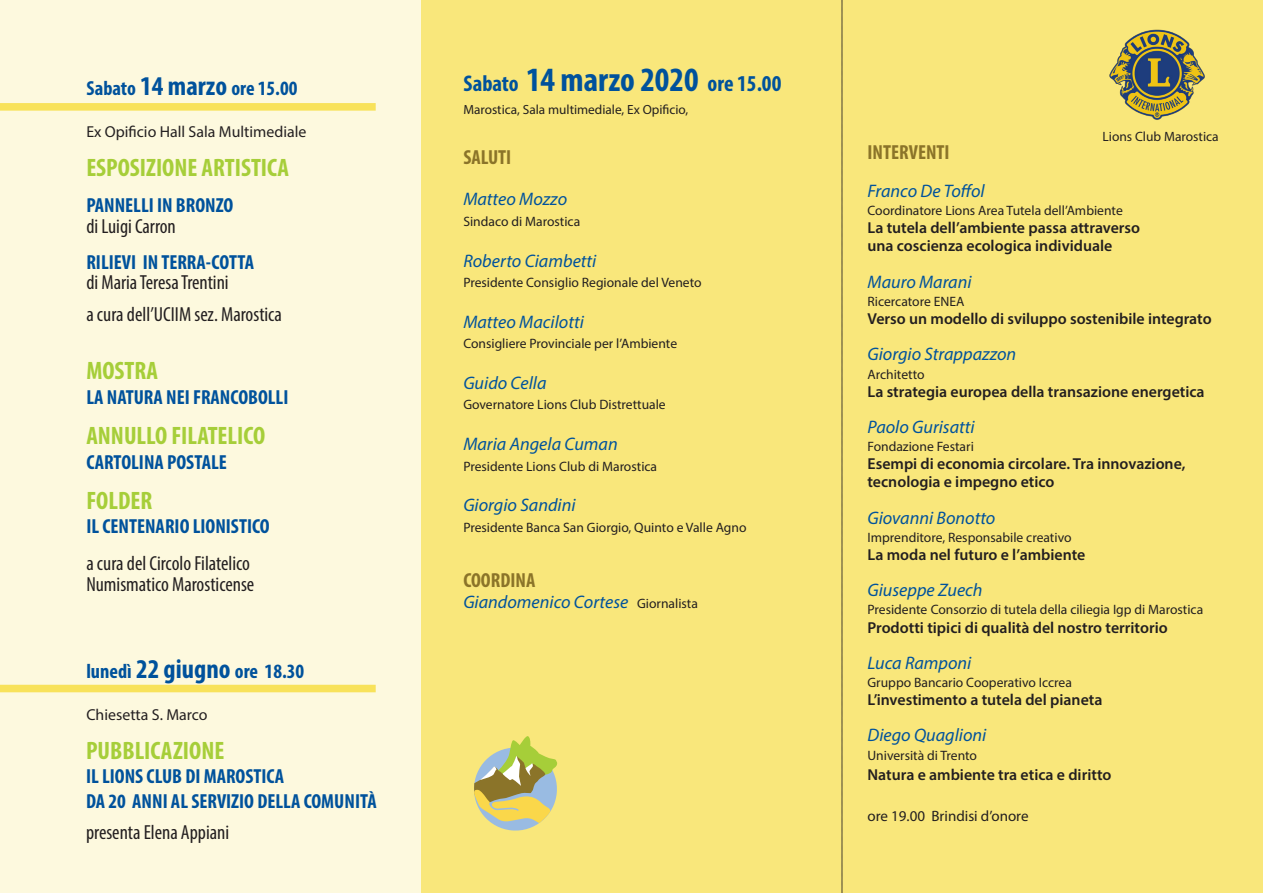
<style>
.page{position:relative;width:1263px;height:893px;background:#fff}
.page>*{position:absolute;margin:0;border:0;box-sizing:border-box;transform-origin:0 0}
.t1{font:700 condensed 25.35px "Myriad Pro";color:#a6ce39}
.t2{font:700 condensed 22.8px "Myriad Pro";color:#00529c}
.t3{font:700 condensed 20.4px "Myriad Pro";color:#00529c}
.t4{font:condensed 20.4px/21px "Myriad Pro";color:#231f20}
.t5{font:700 condensed 20.4px "Myriad Pro";color:#8b7429}
.t6{font:italic 18.15px "Myriad Pro";color:#00529c}
.t7{font:600 15.9px/18.1px "Myriad Pro";color:#231f20}
.t8{font:15.9px "Myriad Pro";color:#231f20}
.t9{font:15px "Myriad Pro";color:#231f20}
.t10{font:13.65px "Myriad Pro";color:#231f20}
.t11{font:13.5px "Myriad Pro";color:#231f20}
.t12{font:13.35px "Myriad Pro";color:#231f20}
.s1{font-size:27.15px}
.s2{font-size:34.2px}
.s3{font-style:normal;font-size:13.65px;color:#231f20}
</style>
<div class="page">
<div style="left:421px;top:0;width:842px;height:893px;background:#f9e77b"></div>
<div style="left:0;top:0;width:421px;height:893px;background:#fdf9de"></div>
<div style="left:0;top:685px;width:376px;height:7px;background:#f8e25a"></div>
<div style="left:0;top:103px;width:376px;height:8px;background:#f8e25a"></div>
<img style="left:1109px;top:29px;width:96px;height:91px">
<svg style="left:474px;top:736px;width:84px;height:95px"></svg>
<svg style="left:842px;top:0;width:1px;height:893px"></svg>
<p class="t3" style="left:86px;top:75px;width:213px">Sabato <span class="s1">14 marzo</span> ore 15.00</p>
<p class="t2" style="left:463px;top:70px;width:320px">Sabato <span class="s2">14 marzo 2020</span> ore 15.00</p>
<p class="t12" style="left:463px;top:102px;width:226px">Marostica, Sala multimediale, Ex Opificio,</p>
<p class="t5" style="left:463px;top:145px;width:50px">SALUTI</p>
<p class="t6" style="left:463px;top:188px;width:105px">Matteo Mozzo</p>
<p class="t10" style="left:463px;top:213px;width:118px">Sindaco di Marostica</p>
<p class="t6" style="left:463px;top:249px;width:135px">Roberto Ciambetti</p>
<p class="t10" style="left:463px;top:274px;width:240px">Presidente Consiglio Regionale del Veneto</p>
<p class="t6" style="left:463px;top:310px;width:122px">Matteo Macilotti</p>
<p class="t10" style="left:463px;top:335px;width:215px">Consigliere Provinciale per l’Ambiente</p>
<p class="t6" style="left:463px;top:372px;width:85px">Guido Cella</p>
<p class="t10" style="left:463px;top:396px;width:204px">Governatore Lions Club Distrettuale</p>
<p class="t6" style="left:463px;top:433px;width:156px">Maria Angela Cuman</p>
<p class="t10" style="left:463px;top:458px;width:195px">Presidente Lions Club di Marostica</p>
<p class="t6" style="left:463px;top:494px;width:114px">Giorgio Sandini</p>
<p class="t10" style="left:463px;top:519px;width:285px">Presidente Banca San Giorgio, Quinto e Valle Agno</p>
<p class="t5" style="left:463px;top:568px;width:74px">COORDINA</p>
<p class="t6" style="left:463px;top:590px;width:236px">Giandomenico Cortese <span class="s3">Giornalista</span></p>
<p class="t8" style="left:86px;top:122px;width:222px">Ex Opificio Hall Sala Multimediale</p>
<p class="t1" style="left:86px;top:152px;width:204px">ESPOSIZIONE ARTISTICA</p>
<p class="t3" style="left:86px;top:193px;width:149px">PANNELLI IN BRONZO</p>
<p class="t4" style="left:86px;top:215px;width:91px">di Luigi Carron</p>
<p class="t3" style="left:86px;top:249px;width:169px">RILIEVI IN TERRA-COTTA</p>
<p class="t4" style="left:86px;top:272px;width:144px">di Maria Teresa Trentini</p>
<p class="t4" style="left:86px;top:304px;width:197px">a cura dell’UCIIM sez. Marostica</p>
<p class="t1" style="left:86px;top:355px;width:73px">MOSTRA</p>
<p class="t3" style="left:86px;top:384px;width:204px">LA NATURA NEI FRANCOBOLLI</p>
<p class="t1" style="left:86px;top:420px;width:180px">ANNULLO FILATELICO</p>
<p class="t3" style="left:86px;top:449px;width:142px">CARTOLINA POSTALE</p>
<p class="t1" style="left:86px;top:485px;width:67px">FOLDER</p>
<p class="t3" style="left:86px;top:514px;width:185px">IL CENTENARIO LIONISTICO</p>
<p class="t4" style="left:86px;top:553px;width:169px">a cura del Circolo Filatelico<br>Numismatico Marosticense</p>
<p class="t3" style="left:86px;top:658px;width:219px">lunedì <span class="s1">22 giugno</span> ore 18.30</p>
<p class="t8" style="left:86px;top:704px;width:123px">Chiesetta S. Marco</p>
<p class="t1" style="left:86px;top:734px;width:140px">PUBBLICAZIONE</p>
<p class="t3" style="left:86px;top:763px;width:200px">IL LIONS CLUB DI MAROSTICA</p>
<p class="t3" style="left:86px;top:788px;width:292px">DA 20 ANNI AL SERVIZIO DELLA COMUNITÀ</p>
<p class="t4" style="left:86px;top:822px;width:145px">presenta Elena Appiani</p>
<p class="t11" style="left:1102px;top:128px;width:118px">Lions Club Marostica</p>
<p class="t5" style="left:867px;top:139px;width:84px">INTERVENTI</p>
<p class="t6" style="left:867px;top:180px;width:119px">Franco De Toffol</p>
<p class="t10" style="left:867px;top:202px;width:257px">Coordinatore Lions Area Tutela dell’Ambiente</p>
<p class="t7" style="left:867px;top:219px;width:274px">La tutela dell’ambiente passa attraverso</p>
<p class="t7" style="left:867px;top:237px;width:246px">una coscienza ecologica individuale</p>
<p class="t6" style="left:867px;top:270px;width:106px">Mauro Marani</p>
<p class="t10" style="left:867px;top:293px;width:98px">Ricercatore ENEA</p>
<p class="t7" style="left:867px;top:309px;width:346px">Verso un modello di sviluppo sostenibile integrato</p>
<p class="t6" style="left:867px;top:343px;width:150px">Giorgio Strappazzon</p>
<p class="t10" style="left:867px;top:365px;width:59px">Architetto</p>
<p class="t7" style="left:867px;top:382px;width:339px">La strategia europea della transazione energetica</p>
<p class="t6" style="left:867px;top:416px;width:109px">Paolo Gurisatti</p>
<p class="t10" style="left:867px;top:438px;width:108px">Fondazione Festari</p>
<p class="t7" style="left:867px;top:454px;width:319px">Esempi di economia circolare. Tra innovazione, tecnologia e impegno etico</p>
<p class="t6" style="left:867px;top:506px;width:129px">Giovanni Bonotto</p>
<p class="t10" style="left:867px;top:529px;width:206px">Imprenditore, Responsabile creativo</p>
<p class="t7" style="left:867px;top:545px;width:219px">La moda nel futuro e l’ambiente</p>
<p class="t6" style="left:867px;top:579px;width:117px">Giuseppe Zuech</p>
<p class="t10" style="left:867px;top:601px;width:337px">Presidente Consorzio di tutela della ciliegia Igp di Marostica</p>
<p class="t7" style="left:867px;top:618px;width:302px">Prodotti tipici di qualità del nostro territorio</p>
<p class="t6" style="left:867px;top:651px;width:105px">Luca Ramponi</p>
<p class="t10" style="left:867px;top:674px;width:206px">Gruppo Bancario Cooperativo Iccrea</p>
<p class="t7" style="left:867px;top:690px;width:236px">L’investimento a tutela del pianeta</p>
<p class="t6" style="left:867px;top:724px;width:120px">Diego Quaglioni</p>
<p class="t10" style="left:867px;top:747px;width:111px">Università di Trento</p>
<p class="t7" style="left:867px;top:765px;width:245px">Natura e ambiente tra etica e diritto</p>
<p class="t9" style="left:867px;top:806px;width:163px">ore 19.00 Brindisi d’onore</p>
</div>
